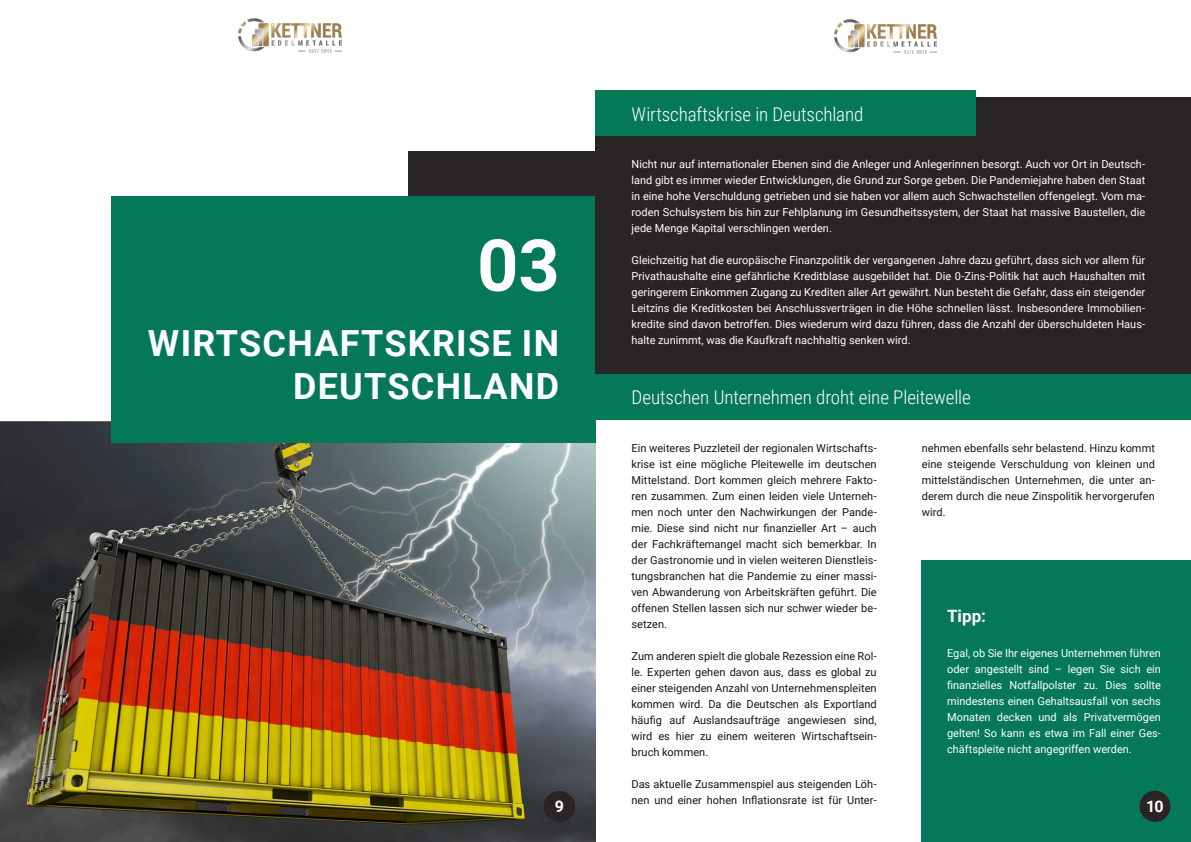
<style>
.page{position:relative;width:1191px;height:842px;background:#fff}
.page>*{position:absolute;margin:0;border:0;box-sizing:border-box;transform-origin:0 0}
.t1{font:700 72px "Roboto";color:#fff}
.t2{font:700 36px/43.2px "Roboto";letter-spacing:.035em;color:#fff;text-align:right}
.t3{font:300 19px "Roboto Condensed";letter-spacing:-.005em;color:#fff}
.t4{font:700 17px "Roboto";color:#fff}
.t5{font:700 16px "Roboto";color:#fff}
.t6{font:11px/16px "Roboto";color:#fff;text-align:justify}
.t7{font:11px/16px "Roboto";letter-spacing:.005em;color:#101620;text-align:justify}
</style>
<div class="page">
<img style="left:0;top:421px;width:595px;height:421px">
<div style="left:408px;top:151px;width:187px;height:186px;background:#292524"></div>
<img style="left:239px;top:19px;width:102px;height:34px">
<div style="left:544px;top:791px;width:31px;height:31px;background:#292524;border-radius:50%"></div>
<div style="left:111px;top:197px;width:484px;height:246px;background:#047857"></div>
<div style="left:921px;top:560px;width:270px;height:282px;background:#047857"></div>
<img style="left:834px;top:20px;width:102px;height:34px">
<div style="left:1139px;top:791px;width:31px;height:31px;background:#292524;border-radius:50%"></div>
<div style="left:595px;top:97px;width:596px;height:277px;background:#282524"></div>
<div style="left:595px;top:91px;width:381px;height:45px;background:#047857"></div>
<div style="left:595px;top:374px;width:596px;height:46px;background:#047857"></div>
<p class="t1" style="left:477px;top:215px;width:84px">03</p>
<p class="t2" style="left:148px;top:320px;width:413px">WIRTSCHAFTSKRISE IN<br>DEUTSCHLAND</p>
<p class="t5" style="left:555px;top:795px;width:11px">9</p>
<p class="t3" style="left:643px;top:99px;width:176px">Offene Immobil enfonds</p>
<p class="t3" style="left:631px;top:101px;width:233px">Wirtschaftskrise in Deutschland</p>
<p class="t6" style="left:631px;top:155px;width:515px">Nicht nur auf internationaler Ebenen sind die Anleger und Anlegerinnen besorgt. Auch vor Ort in Deutsch&shy;land gibt es immer wieder Entwicklungen, die Grund zur Sorge geben. Die Pandemiejahre haben den Staat in eine hohe Verschuldung getrieben und sie haben vor allem auch Schwachstellen offengelegt. Vom ma&shy;roden Schulsystem bis hin zur Fehlplanung im Gesundheitssystem, der Staat hat massive Baustellen, die jede Menge Kapital verschlingen werden.</p>
<p class="t6" style="left:631px;top:251px;width:515px">Gleichzeitig hat die europäische Finanzpolitik der vergangenen Jahre dazu geführt, dass sich vor allem für Privathaushalte eine gefährliche Kreditblase ausgebildet hat. Die 0-Zins-Politik hat auch Haushalten mit geringerem Einkommen Zugang zu Krediten aller Art gewährt. Nun besteht die Gefahr, dass ein steigender Leitzins die Kreditkosten bei Anschlussverträgen in die Höhe schnellen lässt. Insbesondere Immobilien&shy;kredite sind davon betroffen. Dies wiederum wird dazu führen, dass die Anzahl der überschuldeten Haus&shy;halte zunimmt, was die Kaufkraft nachhaltig senken wird.</p>
<p class="t3" style="left:631px;top:384px;width:340px">Deutschen Unternehmen droht eine Pleitewelle</p>
<p class="t7" style="left:631px;top:440px;width:247px">Ein weiteres Puzzleteil der regionalen Wirtschafts&shy;krise ist eine mögliche Pleitewelle im deutschen Mittelstand. Dort kommen gleich mehrere Fakto&shy;ren zusammen. Zum einen leiden viele Unterneh&shy;men noch unter den Nachwirkungen der Pande&shy;mie. Diese sind nicht nur finanzieller Art – auch der Fachkräftemangel macht sich bemerkbar. In der Gastronomie und in vielen weiteren Dienstleis&shy;tungsbranchen hat die Pandemie zu einer massi&shy;ven Abwanderung von Arbeitskräften geführt. Die offenen Stellen lassen sich nur schwer wieder be&shy;setzen.</p>
<p class="t7" style="left:631px;top:648px;width:247px">Zum anderen spielt die globale Rezession eine Rol&shy;le. Experten gehen davon aus, dass es global zu einer steigenden Anzahl von Unternehmenspleiten kommen wird. Da die Deutschen als Exportland häufig auf Auslandsaufträge angewiesen sind, wird es hier zu einem weiteren Wirtschaftsein&shy;bruch kommen.</p>
<p class="t7" style="left:631px;top:776px;width:247px">Das aktuelle Zusammenspiel aus steigenden Löh&shy;nen und einer hohen Inflationsrate ist für Unter-</p>
<p class="t7" style="left:921px;top:440px;width:235px">nehmen ebenfalls sehr belastend. Hinzu kommt eine steigende Verschuldung von kleinen und mittelständischen Unternehmen, die unter an&shy;derem durch die neue Zinspolitik hervorgerufen wird.</p>
<p class="t4" style="left:947px;top:604px;width:40px">Tipp:</p>
<p class="t6" style="left:947px;top:645px;width:215px">Egal, ob Sie Ihr eigenes Unternehmen führen oder angestellt sind – legen Sie sich ein finanzielles Notfallpolster zu. Dies sollte mindestens einen Gehaltsausfall von sechs Monaten decken und als Privatvermögen gelten! So kann es etwa im Fall einer Ges&shy;chäftspleite nicht angegriffen werden.</p>
<p class="t5" style="left:1146px;top:795px;width:19px">10</p>
</div>
